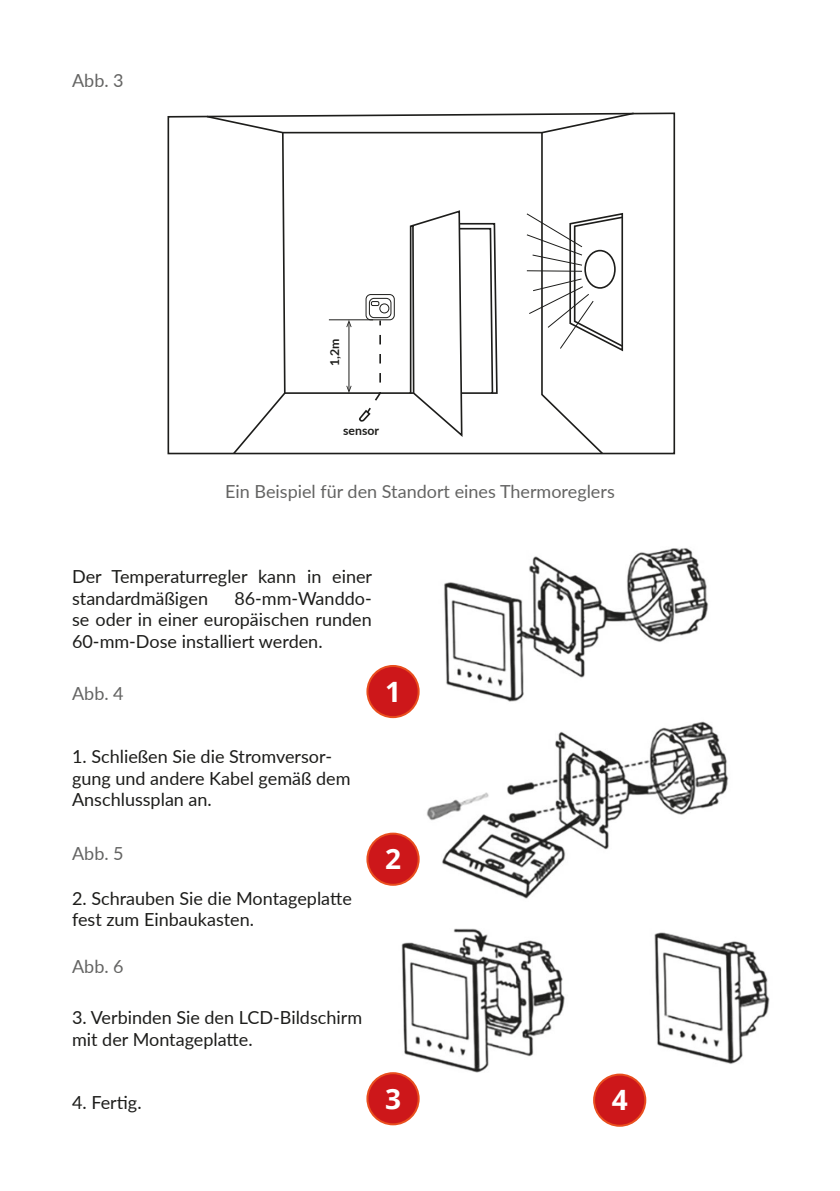
<style>
.page{position:relative;width:840px;height:1191px;background:#fff}
.page>*{position:absolute;margin:0;border:0;box-sizing:border-box;transform-origin:0 0}
.t1{font:700 28px "Open Sans";color:#fff}
.t2{font:18px/21.6px "Lato";color:#1d1d1b}
.t3{font:18px "Lato";color:#646463}
.t4{font:700 12.2px "Lato";color:#1d1d1b}
</style>
<div class="page">
<svg style="left:167px;top:112px;width:508px;height:343px"></svg>
<svg style="left:205px;top:112px;width:430px;height:343px"></svg>
<img style="left:397px;top:548px;width:373px;height:541px">
<div style="left:367px;top:666px;width:51px;height:51px;background:#cd171a;border-radius:50%"></div>
<div style="left:366px;top:665px;width:53px;height:53px;border:2px solid #e94e1e;border-radius:50%"></div>
<div style="left:367px;top:833px;width:51px;height:51px;background:#cd171a;border-radius:50%"></div>
<div style="left:366px;top:832px;width:53px;height:53px;border:2px solid #e94e1e;border-radius:50%"></div>
<div style="left:367px;top:1073px;width:51px;height:51px;background:#cd171a;border-radius:50%"></div>
<div style="left:366px;top:1072px;width:53px;height:53px;border:2px solid #e94e1e;border-radius:50%"></div>
<div style="left:593px;top:1074px;width:52px;height:51px;background:#cd171a;border-radius:50%"></div>
<div style="left:592px;top:1073px;width:54px;height:53px;border:2px solid #e94e1e;border-radius:50%"></div>
<p class="t3" style="left:72px;top:67px;width:53px">Abb. 3</p>
<p class="t4" style="left:325px;top:366px;width:29px;rotate:-90deg">1,2m</p>
<p class="t4" style="left:343px;top:422px;width:37px">sensor</p>
<p class="t3" style="left:225px;top:478px;width:391px">Ein Beispiel für den Standort eines Thermoreglers</p>
<p class="t2" style="left:72px;top:565px;width:301px">Der Temperaturregler kann in einer standardmäßigen</p>
<p class="t2" style="left:72px;top:586px;width:301px;text-align:justify;text-indent:162px">86-mm-Wanddo&shy;se oder in einer europäischen runden 60-mm-Dose installiert werden.</p>
<p class="t3" style="left:72px;top:681px;width:53px">Abb. 4</p>
<h1 class="t1" style="left:385px;top:672px;width:17px">1</h1>
<p class="t2" style="left:72px;top:745px;width:280px">1. Schließen Sie die Stromversor&shy;gung und andere Kabel gemäß dem<br>Anschlussplan an.</p>
<p class="t3" style="left:72px;top:840px;width:53px">Abb. 5</p>
<p class="t2" style="left:72px;top:886px;width:281px">2. Schrauben Sie die Montageplatte fest zum Einbaukasten.</p>
<p class="t3" style="left:72px;top:953px;width:53px">Abb. 6</p>
<p class="t2" style="left:72px;top:1006px;width:291px">3. Verbinden Sie den LCD-Bildschirm mit der Montageplatte.</p>
<p class="t2" style="left:72px;top:1090px;width:71px">4. Fertig.</p>
<h1 class="t1" style="left:385px;top:839px;width:17px">2</h1>
<h1 class="t1" style="left:385px;top:1079px;width:17px">3</h1>
<h1 class="t1" style="left:611px;top:1080px;width:17px">4</h1>
</div>
